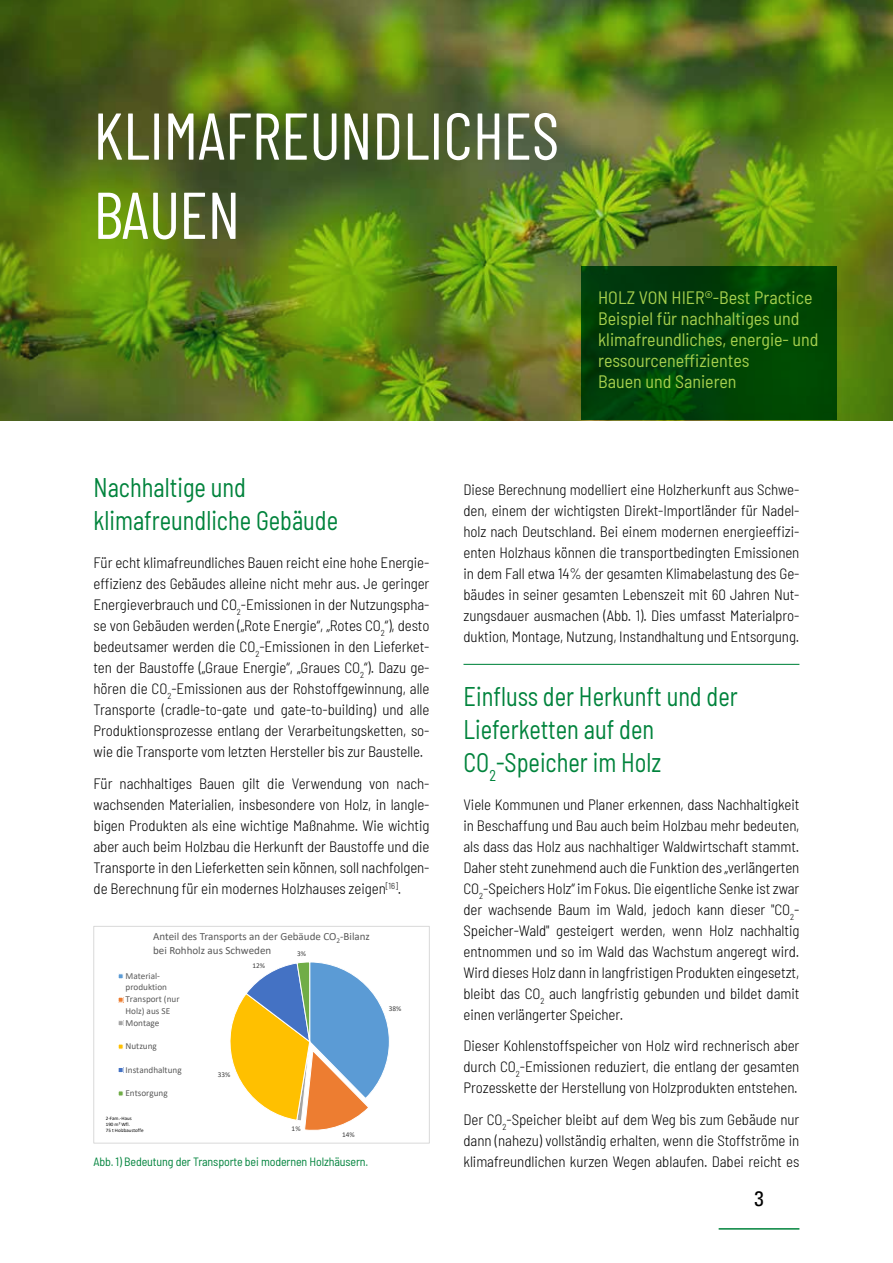
<style>
.page{position:relative;width:893px;height:1263px;background:#fff}
.page>*{position:absolute;margin:0;border:0;box-sizing:border-box;transform-origin:0 0}
.t1{font:66px/79.2px "Barlow Condensed";color:#fff}
.t2{font:semi-condensed 27px/33px "Barlow";color:#00833c;scale:.9 1}
.t3{font:condensed 21px "Univers LT Std";color:#000}
.t4{font:semi-condensed 18px/21px "Barlow";color:#a5cf4d}
.t5{font:300 semi-condensed 15px/21px "Barlow";letter-spacing:-.005em;color:#000;text-align:justify}
.t6{font:semi-condensed 12px "Barlow";letter-spacing:-.01em;color:#00833c}
.t7{font:10.95px/13.5px "Calibri";color:#595959}
.t8{font:9.15px/11.2px "Calibri";color:#595959}
.t9{font:7.35px "Calibri";letter-spacing:-.005em;color:#404040}
.t10{font:5.1px/6.1px "Calibri";color:#000}
</style>
<div class="page">
<img style="left:0;top:0;width:893px;height:421px">
<svg style="left:581px;top:266px;width:255px;height:154px;fill:#004306"></svg>
<svg style="left:230px;top:962px;width:160px;height:169px"></svg>
<svg style="left:118px;top:974px;width:5px;height:5px"></svg>
<svg style="left:118px;top:997px;width:6px;height:5px"></svg>
<svg style="left:118px;top:1020px;width:6px;height:6px"></svg>
<svg style="left:118px;top:1044px;width:6px;height:5px"></svg>
<svg style="left:118px;top:1067px;width:6px;height:6px"></svg>
<svg style="left:118px;top:1091px;width:6px;height:5px"></svg>
<div style="left:94px;top:926px;width:335px;height:217px;border:1px solid #d9d9d9"></div>
<hr style="left:463px;top:664px;width:336px;height:1px;background:#00833c">
<hr style="left:719px;top:1228px;width:80px;height:1px;background:#00833c">
<h1 class="t1" style="left:94px;top:92px;width:467px">KLIMAFREUNDLICHES<br>BAUEN</h1>
<p class="t4" style="left:598px;top:285px;width:222px">HOLZ VON HIER®-Best Practice<br>Beispiel für nachhaltiges und klimafreundliches, energie- und ressourceneffizientes<br>Bauen und Sanieren</p>
<h2 class="t2" style="left:94px;top:469px;width:273px">Nachhaltige und klimafreundliche Gebäude</h2>
<p class="t5" style="left:94px;top:551px;width:337px">Für echt klimafreundliches Bauen reicht eine hohe Energie&shy;effizienz des Gebäudes alleine nicht mehr aus. Je geringer Energieverbrauch und CO<sub>2</sub>-Emissionen in der Nutzungspha&shy;se von Gebäuden werden („Rote Energie“, „Rotes CO<sub>2</sub>“), desto bedeutsamer werden die CO<sub>2</sub>-Emissionen in den Lieferket&shy;ten der Baustoffe („Graue Energie“, „Graues CO<sub>2</sub>“). Dazu ge&shy;hören die CO<sub>2</sub>-Emissionen aus der Rohstoffgewinnung, alle Transporte (cradle-to-gate und gate-to-building) und alle Produktionsprozesse entlang der Verarbeitungsketten, so&shy;wie die Transporte vom letzten Hersteller bis zur Baustelle.</p>
<p class="t5" style="left:94px;top:772px;width:337px">Für nachhaltiges Bauen gilt die Verwendung von nach&shy;wachsenden Materialien, insbesondere von Holz, in langle&shy;bigen Produkten als eine wichtige Maßnahme. Wie wichtig aber auch beim Holzbau die Herkunft der Baustoffe und die Transporte in den Lieferketten sein können, soll nachfolgen&shy;de Berechnung für ein modernes Holzhauses zeigen<sup>[16]</sup>.</p>
<p class="t7" style="left:153px;top:929px;width:218px">Anteil des Transports an der Gebäude CO<sub>2</sub>-Bilanz bei Rohholz aus Schweden</p>
<p class="t8" style="left:126px;top:970px;width:43px">Material&shy;produktion</p>
<p class="t8" style="left:126px;top:993px;width:56px">Transport (nur<br>Holz) aus SE</p>
<p class="t8" style="left:126px;top:1017px;width:35px">Montage</p>
<p class="t8" style="left:126px;top:1040px;width:33px">Nutzung</p>
<p class="t8" style="left:126px;top:1064px;width:58px">Instandhaltung</p>
<p class="t8" style="left:126px;top:1087px;width:44px">Entsorgung</p>
<p class="t10" style="left:106px;top:1115px;width:39px">2-Fam.-Haus<br>190 m² Wfl.<br>75 t Holzbaustoffe</p>
<p class="t6" style="left:94px;top:1153px;width:276px">Abb. 1) Bedeutung der Transporte bei modernen Holzhäusern.</p>
<p class="t9" style="left:297px;top:949px;width:10px">3%</p>
<p class="t9" style="left:252px;top:960px;width:14px">12%</p>
<p class="t9" style="left:218px;top:1069px;width:14px">33%</p>
<p class="t9" style="left:292px;top:1124px;width:10px">1%</p>
<p class="t9" style="left:342px;top:1129px;width:14px">14%</p>
<p class="t9" style="left:389px;top:1003px;width:14px">38%</p>
<p class="t5" style="left:463px;top:478px;width:337px">Diese Berechnung modelliert eine Holzherkunft aus Schwe&shy;den, einem der wichtigsten Direkt-Importländer für Nadel&shy;holz nach Deutschland. Bei einem modernen energieeffizi&shy;enten Holzhaus können die transportbedingten Emissionen in dem Fall etwa 14% der gesamten Klimabelastung des Ge&shy;bäudes in seiner gesamten Lebenszeit mit 60 Jahren Nut&shy;zungsdauer ausmachen (Abb. 1). Dies umfasst Materialpro&shy;duktion, Montage, Nutzung, Instandhaltung und Entsorgung.</p>
<h2 class="t2" style="left:463px;top:678px;width:306px">Einfluss der Herkunft und der<br>Lieferketten auf den<br>CO<sub>2</sub>-Speicher im Holz</h2>
<p class="t5" style="left:463px;top:793px;width:337px">Viele Kommunen und Planer erkennen, dass Nachhaltigkeit in Beschaffung und Bau auch beim Holzbau mehr bedeuten, als dass das Holz aus nachhaltiger Waldwirtschaft stammt.<br>Daher steht zunehmend auch die Funktion des „verlängerten CO<sub>2</sub>-Speichers Holz“ im Fokus. Die eigentliche Senke ist zwar der wachsende Baum im Wald, jedoch kann dieser "CO<sub>2</sub>- Speicher-Wald" gesteigert werden, wenn Holz nachhaltig entnommen und so im Wald das Wachstum angeregt wird.<br>Wird dieses Holz dann in langfristigen Produkten eingesetzt, bleibt das CO<sub>2</sub> auch langfristig gebunden und bildet damit einen verlängerter Speicher.</p>
<p class="t5" style="left:463px;top:1034px;width:337px">Dieser Kohlenstoffspeicher von Holz wird rechnerisch aber durch CO<sub>2</sub>-Emissionen reduziert, die entlang der gesamten Prozesskette der Herstellung von Holzprodukten entstehen.</p>
<p class="t5" style="left:463px;top:1108px;width:337px">Der CO<sub>2</sub>-Speicher bleibt auf dem Weg bis zum Gebäude nur dann (nahezu) vollständig erhalten, wenn die Stoffströme in klimafreundlichen kurzen Wegen ablaufen. Dabei reicht es</p>
<h3 class="t3" style="left:754px;top:1185px;width:11px">3</h3>
</div>
